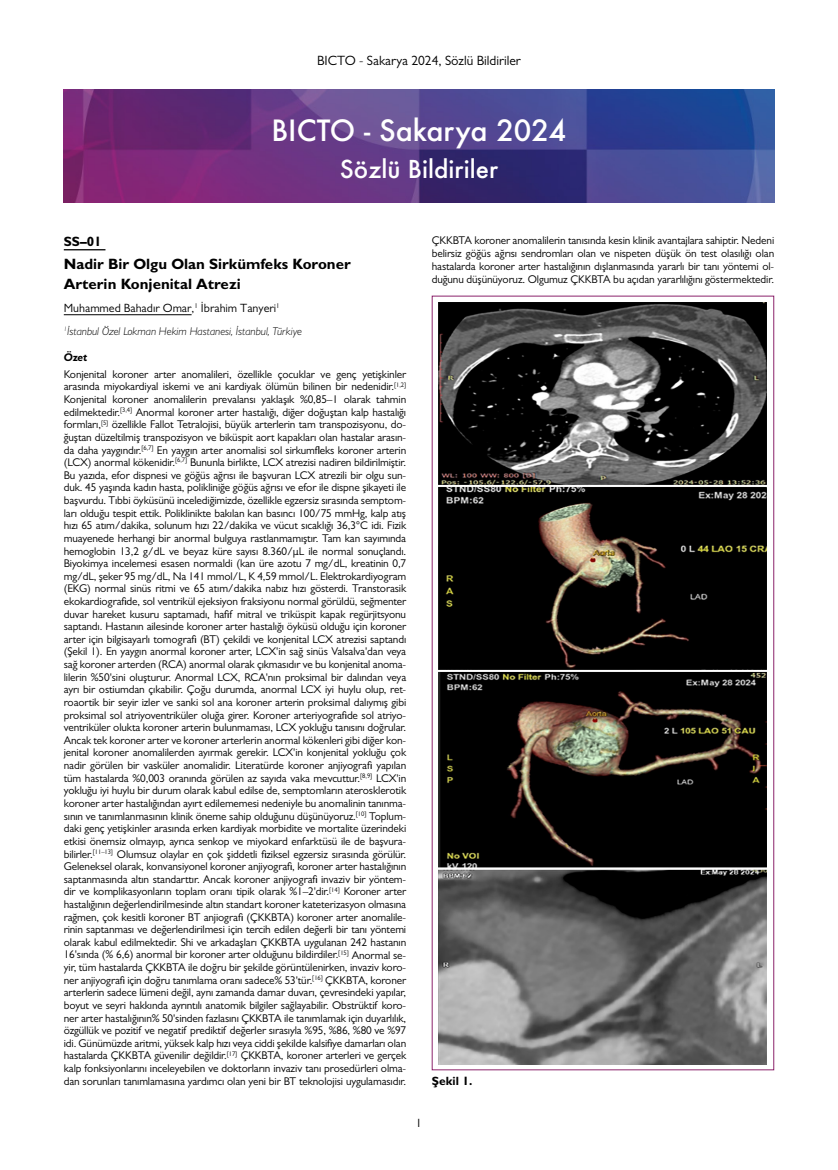
<style>
.page{position:relative;width:838px;height:1170px;background:#fff}
.page>*{position:absolute;margin:0;border:0;box-sizing:border-box;transform-origin:0 0}
.t1{font:500 28.5px "Futura";color:#fff}
.t2{font:500 24px "Futura";color:#fff}
.t3{font:700 15px/19.5px "Gill Sans MT Pro";color:#000}
.t4{font:13.5px "Gill Sans MT Pro";color:#000}
.t5{font:700 13.5px "Gill Sans MT Pro";color:#000}
.t6{font:12px "Gill Sans MT Pro";color:#000}
.t7{font:700 12px "Gill Sans MT Pro";color:#000}
.t8{font:11.25px/12.6px "Gill Sans MT Pro";letter-spacing:-.01em;color:#000;text-align:justify}
.t9{font:italic 300 11.25px "Gill Sans MT Pro";color:#000}
.t10{font:italic 700 11.25px "Gill Sans MT Pro";color:#000}
</style>
<div class="page">
<img style="left:64px;top:90px;width:710px;height:112px">
<hr style="left:64px;top:249px;width:41px;height:1px;background:#000">
<hr style="left:64px;top:314px;width:128px;height:1px;background:#000">
<img style="left:438px;top:302px;width:328px;height:762px">
<p class="t4" style="left:317px;top:52px;width:205px">BICTO - Sakarya 2024, Sözlü Bildiriler</p>
<h1 class="t1" style="left:271px;top:111px;width:297px">BICTO - Sakarya 2024</h1>
<h2 class="t2" style="left:340px;top:153px;width:159px">Sözlü Bildiriler</h2>
<p class="t5" style="left:64px;top:232px;width:39px">SS–01</p>
<h3 class="t3" style="left:64px;top:254px;width:289px">Nadir Bir Olgu Olan Sirkümfeks Koroner<br>Arterin Konjenital Atrezi</h3>
<p class="t6" style="left:64px;top:300px;width:217px">Muhammed Bahadır Omar,<sup>1</sup> İbrahim Tanyeri<sup>1</sup></p>
<p class="t9" style="left:64px;top:324px;width:240px"><sup>1</sup>İstanbul Özel Lokman Hekim Hastanesi, İstanbul, Türkiye</p>
<p class="t10" style="left:64px;top:350px;width:25px">Özet</p>
<p class="t8" style="left:64px;top:367px;width:344px">Konjenital koroner arter anomalileri, özellikle çocuklar ve genç yetişkinler arasında miyokardiyal iskemi ve ani kardiyak ölümün bilinen bir nedenidir.<sup>[1,2] </sup>Konjenital koroner anomalilerin prevalansı yaklaşık %0,85–1 olarak tahmin edilmektedir.<sup>[3,4]</sup> Anormal koroner arter hastalığı, diğer doğuştan kalp hastalığı formları,<sup>[5]</sup> özellikle Fallot Tetralojisi, büyük arterlerin tam transpozisyonu, do&shy;ğuştan düzeltilmiş transpozisyon ve biküspit aort kapakları olan hastalar arasın&shy;da daha yaygındır.<sup>[6,7]</sup> En yaygın arter anomalisi sol sirkumfleks koroner arterin (LCX) anormal kökenidir.<sup>[6,7]</sup> Bununla birlikte, LCX atrezisi nadiren bildirilmiştir.<br>Bu yazıda, efor dispnesi ve göğüs ağrısı ile başvuran LCX atrezili bir olgu sun&shy;duk. 45 yaşında kadın hasta, polikliniğe göğüs ağrısı ve efor ile dispne şikayeti ile başvurdu. Tıbbi öyküsünü incelediğimizde, özellikle egzersiz sırasında semptom&shy;ları olduğu tespit ettik. Poliklinikte bakılan kan basıncı 100/75 mmHg, kalp atış hızı 65 atım/dakika, solunum hızı 22/dakika ve vücut sıcaklığı 36,3°C idi. Fizik muayenede herhangi bir anormal bulguya rastlanmamıştır. Tam kan sayımında hemoglobin 13,2 g/dL ve beyaz küre sayısı 8.360/μL ile normal sonuçlandı.<br>Biyokimya incelemesi esasen normaldi (kan üre azotu 7 mg/dL, kreatinin 0,7 mg/dL, şeker 95 mg/dL, Na 141 mmol/L, K 4,59 mmol/L. Elektrokardiyogram (EKG) normal sinüs ritmi ve 65 atım/dakika nabız hızı gösterdi. Transtorasik ekokardiografide, sol ventrikül ejeksiyon fraksiyonu normal görüldü, seğmenter duvar hareket kusuru saptamadı, hafif mitral ve triküspit kapak regürjitsyonu saptandı. Hastanın ailesinde koroner arter hastalığı öyküsü olduğu için koroner arter için bilgisayarlı tomografi (BT) çekildi ve konjenital LCX atrezisi saptandı (Şekil 1). En yaygın anormal koroner arter, LCX'in sağ sinüs Valsalva'dan veya sağ koroner arterden (RCA) anormal olarak çıkmasıdır ve bu konjenital anoma&shy;lilerin %50'sini oluşturur. Anormal LCX, RCA'nın proksimal bir dalından veya ayrı bir ostiumdan çıkabilir. Çoğu durumda, anormal LCX iyi huylu olup, ret&shy;roaortik bir seyir izler ve sanki sol ana koroner arterin proksimal dalıymış gibi proksimal sol atriyoventriküler oluğa girer. Koroner arteriyografide sol atriyo&shy;ventriküler olukta koroner arterin bulunmaması, LCX yokluğu tanısını doğrular.<br>Ancak tek koroner arter ve koroner arterlerin anormal kökenleri gibi diğer kon&shy;jenital koroner anomalilerden ayırmak gerekir. LCX'in konjenital yokluğu çok nadir görülen bir vasküler anomalidir. Literatürde koroner anjiyografi yapılan tüm hastalarda %0,003 oranında görülen az sayıda vaka mevcuttur.<sup>[8,9]</sup> LCX'in yokluğu iyi huylu bir durum olarak kabul edilse de, semptomların aterosklerotik koroner arter hastalığından ayırt edilememesi nedeniyle bu anomalinin tanınma&shy;sının ve tanımlanmasının klinik öneme sahip olduğunu düşünüyoruz.<sup>[10]</sup> Toplum&shy;daki genç yetişkinler arasında erken kardiyak morbidite ve mortalite üzerindeki etkisi önemsiz olmayıp, ayrıca senkop ve miyokard enfarktüsü ile de başvura&shy;bilirler.<sup>[11–13]</sup> Olumsuz olaylar en çok şiddetli fiziksel egzersiz sırasında görülür.<br>Geleneksel olarak, konvansiyonel koroner anjiyografi, koroner arter hastalığının saptanmasında altın standarttır. Ancak koroner anjiyografi invaziv bir yöntem&shy;dir ve komplikasyonların toplam oranı tipik olarak %1–2'dir.<sup>[14]</sup> Koroner arter hastalığının değerlendirilmesinde altın standart koroner kateterizasyon olmasına rağmen, çok kesitli koroner BT anjiografi (ÇKKBTA) koroner arter anomalile&shy;rinin saptanması ve değerlendirilmesi için tercih edilen değerli bir tanı yöntemi olarak kabul edilmektedir. Shi ve arkadaşları ÇKKBTA uygulanan 242 hastanın 16'sında (% 6,6) anormal bir koroner arter olduğunu bildirdiler.<sup>[15]</sup> Anormal se&shy;yir, tüm hastalarda ÇKKBTA ile doğru bir şekilde görüntülenirken, invaziv koro&shy;ner anjiyografi için doğru tanımlama oranı sadece% 53'tür.<sup>[16]</sup> ÇKKBTA, koroner arterlerin sadece lümeni değil, aynı zamanda damar duvarı, çevresindeki yapılar, boyut ve seyri hakkında ayrıntılı anatomik bilgiler sağlayabilir. Obstrüktif koro&shy;ner arter hastalığının% 50'sinden fazlasını ÇKKBTA ile tanımlamak için duyarlılık, özgüllük ve pozitif ve negatif prediktif değerler sırasıyla %95, %86, %80 ve %97 idi. Günümüzde aritmi, yüksek kalp hızı veya ciddi şekilde kalsifiye damarları olan hastalarda ÇKKBTA güvenilir değildir.<sup>[17]</sup> ÇKKBTA, koroner arterleri ve gerçek kalp fonksiyonlarını inceleyebilen ve doktorların invaziv tanı prosedürleri olma&shy;dan sorunları tanımlamasına yardımcı olan yeni bir BT teknolojisi uygulamasıdır.</p>
<p class="t6" style="left:416px;top:1115px;width:7px">1</p>
<p class="t8" style="left:432px;top:233px;width:344px">ÇKKBTA koroner anomalilerin tanısında kesin klinik avantajlara sahiptir. Nedeni belirsiz göğüs ağrısı sendromları olan ve nispeten düşük ön test olasılığı olan hastalarda koroner arter hastalığının dışlanmasında yararlı bir tanı yöntemi ol&shy;duğunu düşünüyoruz. Olgumuz ÇKKBTA bu açıdan yararlılığını göstermektedir.</p>
<p class="t7" style="left:432px;top:1073px;width:42px">Şekil 1.</p>
</div>
